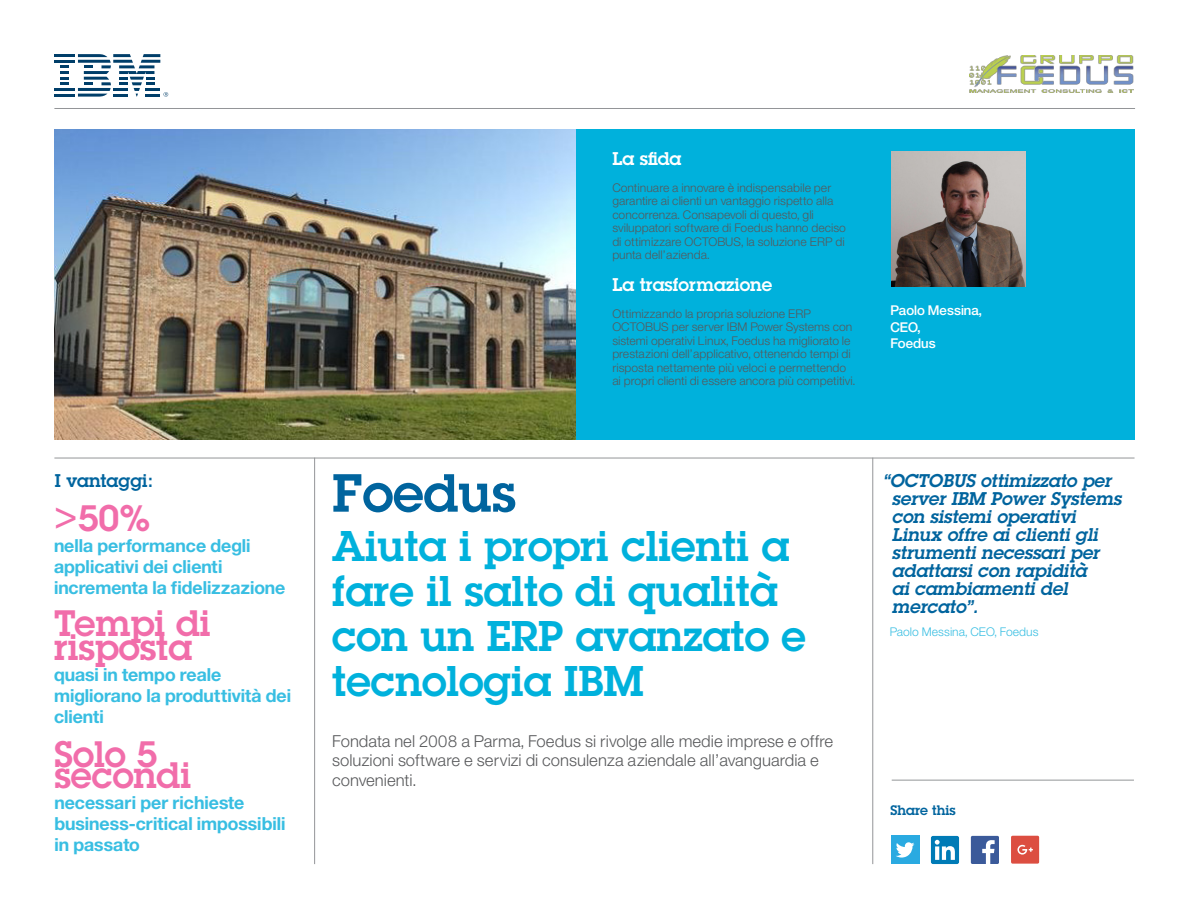
<style>
.page{position:relative;width:1188px;height:918px;background:#fff}
.page>*{position:absolute;margin:0;border:0;box-sizing:border-box;transform-origin:0 0}
.Title_-_Color_A{font:600 52.5px "Lubalin Graph Std";color:#00649e}
.Subtitle-Color_B{font:600 42px/45px "Lubalin Graph Std";color:#00b1dc}
.Sidebar_-_body{font:600 36px "Lubalin Graph Std";color:#f16daa}
.Sidebar_-_body-2{font:18px/21px "Helv Neue Boldfor IBM";color:#38bee2}
.t1{font:italic 600 18px/18px "Lubalin Graph Std";color:#00649e}
.Sidebar_-_subhead{font:600 18px "Lubalin Graph Std";color:#fff}
.Sidebar_-_head_-_Col{font:600 18px "Lubalin Graph Std";color:#00649e}
.Sidebar_-_body-3{font:600 18px "Lubalin Graph Std";color:#fff}
.Intro{font:16.5px/19.5px "Helv Neue Lightfor IBM";color:#57585a}
.Sidebar_-_body-4{font:13.5px/16.5px "Helv Neue Mediumfor IBM";color:#fff}
.Sidebar_-_head_-__Fo{font:600 13.5px "Lubalin Graph Std";color:#00649e}
.Sidebar_-_body-5{font:12px/13.5px "Helv Neue Lightfor IBM";color:#57585a}
.Quote_-_attribution{font:12px "Helv Neue Lightfor IBM";color:#38bee2}
</style>
<div class="page">
<img style="left:54px;top:129px;width:522px;height:310px">
<hr style="left:892px;top:780px;width:242px;height:1px;background:#939598">
<div style="left:891px;top:836px;width:28px;height:28px;background:#2aaae1"></div>
<svg style="left:896px;top:842px;width:18px;height:16px"></svg>
<div style="left:931px;top:836px;width:28px;height:28px;background:#007bb6;border-radius:2px"></div>
<svg style="left:935px;top:840px;width:20px;height:20px"></svg>
<div style="left:971px;top:836px;width:28px;height:28px;background:#3b5a9a;border-radius:2px"></div>
<svg style="left:982px;top:840px;width:13px;height:24px"></svg>
<div style="left:1011px;top:836px;width:28px;height:28px;background:#dc4e41;border-radius:2px"></div>
<svg style="left:1017px;top:845px;width:16px;height:10px"></svg>
<div style="left:576px;top:129px;width:559px;height:310px;background:#00b1dc"></div>
<hr style="left:54px;top:54px;width:21px;height:3px;background:#003e69">
<hr style="left:54px;top:60px;width:21px;height:3px;background:#003e69">
<hr style="left:54px;top:88px;width:21px;height:3px;background:#003e69">
<svg style="left:60px;top:65px;width:9px;height:20px"></svg>
<hr style="left:54px;top:94px;width:21px;height:3px;background:#003e69">
<svg style="left:78px;top:54px;width:90px;height:43px"></svg>
<hr style="left:54px;top:108px;width:1081px;height:1px;background:#939598">
<hr style="left:54px;top:458px;width:1081px;height:1px;background:#939598">
<hr style="left:314px;top:458px;width:1px;height:406px;background:#939598">
<hr style="left:872px;top:458px;width:1px;height:406px;background:#939598">
<img style="left:969px;top:56px;width:165px;height:37px">
<img style="left:891px;top:151px;width:135px;height:135px">
<p class="Sidebar_-_head_-_Col" style="left:55px;top:468px;width:100px">I vantaggi:</p>
<p class="Sidebar_-_body" style="left:54px;top:494px;width:98px">&gt;50%</p>
<p class="Sidebar_-_body-2" style="left:54px;top:534px;width:233px">nella performance degli applicativi dei clienti incrementa la fidelizzazione</p>
<p class="Sidebar_-_body" style="left:54px;top:600px;width:158px">Tempi di</p>
<p class="Sidebar_-_body" style="left:54px;top:624px;width:140px">risposta</p>
<p class="Sidebar_-_body-2" style="left:54px;top:664px;width:239px">quasi in tempo reale migliorano la produttività dei clienti</p>
<p class="Sidebar_-_body" style="left:54px;top:731px;width:104px">Solo 5</p>
<p class="Sidebar_-_body" style="left:54px;top:752px;width:138px">secondi</p>
<p class="Sidebar_-_body-2" style="left:54px;top:792px;width:233px">necessari per richieste business-critical impossibili in passato</p>
<p class="Sidebar_-_body-3" style="left:612px;top:146px;width:71px">La sfida</p>
<p class="Sidebar_-_body-5" style="left:612px;top:180px;width:235px">Continuare a innovare è indispensabile per garantire ai clienti un vantaggio rispetto alla concorrenza. Consapevoli di questo, gli sviluppatori software di Foedus hanno deciso di ottimizzare OCTOBUS, la soluzione ERP di punta dell’azienda.</p>
<p class="Sidebar_-_subhead" style="left:612px;top:272px;width:161px">La trasformazione</p>
<p class="Sidebar_-_body-5" style="left:612px;top:306px;width:244px">Ottimizzando la propria soluzione ERP OCTOBUS per server IBM Power Systems con sistemi operativi Linux, Foedus ha migliorato le prestazioni dell’applicativo, ottenendo tempi di risposta nettamente più veloci e permettendo ai propri clienti di essere ancora più competitivi.</p>
<p class="Sidebar_-_body-4" style="left:890px;top:302px;width:93px">Paolo Messina,<br>CEO,<br>Foedus</p>
<p class="Title_-_Color_A" style="left:332px;top:458px;width:185px">Foedus</p>
<p class="Subtitle-Color_B" style="left:332px;top:523px;width:475px">Aiuta i propri clienti a fare il salto di qualità con un ERP avanzato e tecnologia IBM</p>
<p class="Intro" style="left:332px;top:731px;width:503px">Fondata nel 2008 a Parma, Foedus si rivolge alle medie imprese e offre soluzioni software e servizi di consulenza aziendale all’avanguardia e convenienti.</p>
<p class="t1" style="left:892px;top:472px;width:231px;text-indent:-9px">“OCTOBUS ottimizzato per server IBM Power Systems con sistemi operativi<br>Linux offre ai clienti gli strumenti necessari per adattarsi con rapidità<br>ai cambiamenti del mercato”.</p>
<p class="Quote_-_attribution" style="left:890px;top:625px;width:150px">Paolo Messina, CEO, Foedus</p>
<p class="Sidebar_-_head_-__Fo" style="left:890px;top:801px;width:67px">Share this</p>
</div>
